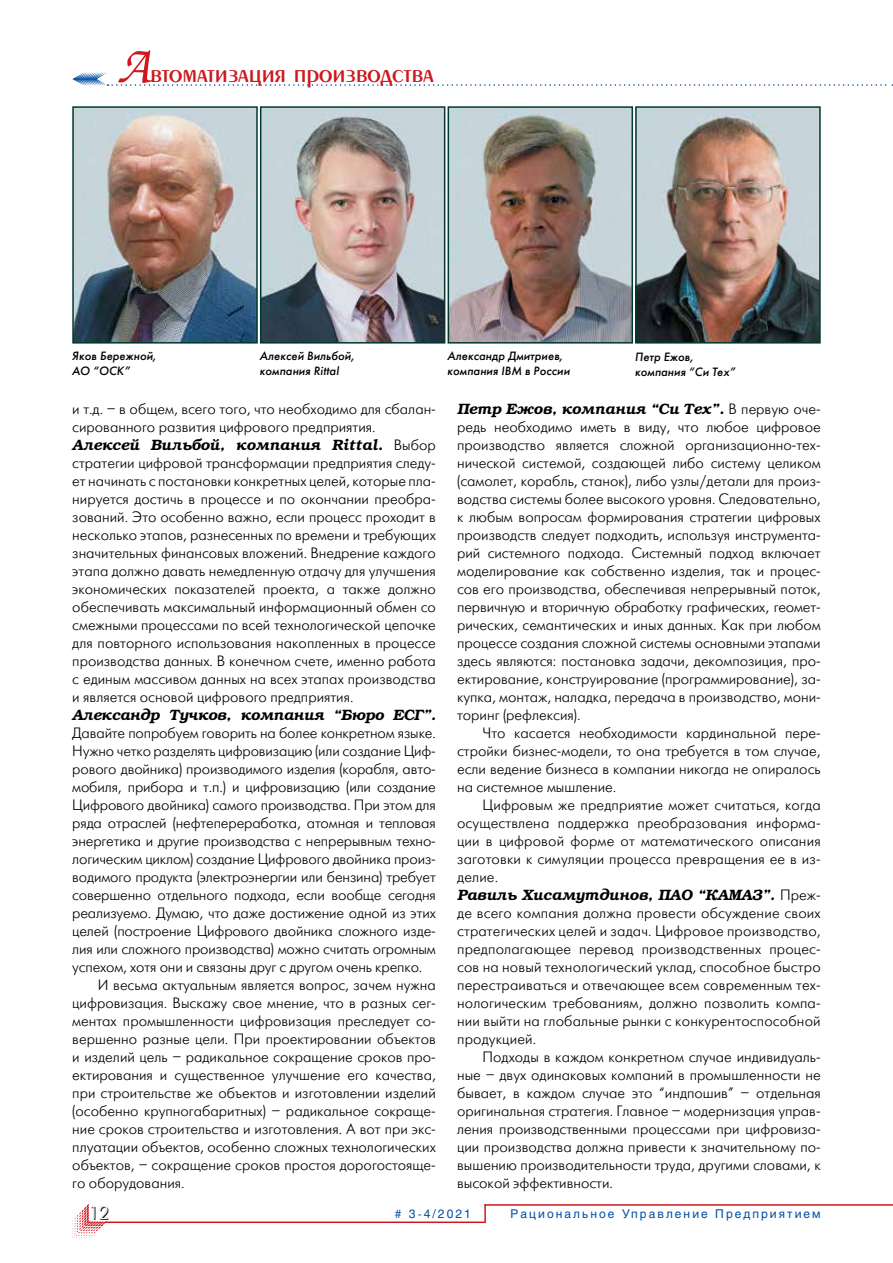
<style>
.page{position:relative;width:893px;height:1263px;background:#fff}
.page>*{position:absolute;margin:0;border:0;box-sizing:border-box;transform-origin:0 0}
.t1{font:27px "Penta Demi";color:#ce171e}
.t2{font:18px "Futuris Shadow C";color:#000}
.t3{font:15px/18px "Futuris Light C";color:#000;text-align:justify}
.t4{font:italic 600 15px "Bookman C";color:#000}
.t5{font:italic 12px/14.4px "Futuris C";letter-spacing:.01em;color:#000}
.t6{font:12px "Helios";letter-spacing:.17em;color:#034ea2}
.s1{font-family:"Zapf Chancery C";font-size:54px}
.s2{font-family:"Futuris Light C";font-weight:400;font-style:normal}
</style>
<div class="page">
<svg style="left:72px;top:1204px;width:34px;height:34px"></svg>
<svg style="left:484px;top:1206px;width:2px;height:15px"></svg>
<hr style="left:105px;top:1221px;width:381px;height:2px;background:#ce171e">
<hr style="left:484px;top:1204px;width:409px;height:2px;background:#ce171e">
<svg style="left:72px;top:72px;width:821px;height:14px"></svg>
<img style="left:263px;top:109px;width:179px;height:232px">
<div style="left:260px;top:106px;width:185px;height:238px;border:2px solid #00382f"></div>
<img style="left:451px;top:109px;width:179px;height:232px">
<div style="left:448px;top:106px;width:185px;height:238px;border:2px solid #00382f"></div>
<img style="left:75px;top:109px;width:180px;height:232px">
<div style="left:72px;top:106px;width:186px;height:238px;border:2px solid #00382f"></div>
<img style="left:638px;top:109px;width:180px;height:232px">
<div style="left:635px;top:106px;width:186px;height:238px;border:2px solid #00382f"></div>
<h1 class="t1" style="left:117px;top:60px;width:319px"><span class="s1">А</span>втоматизация производства</h1>
<p class="t5" style="left:72px;top:349px;width:86px">Яков Бережной,<br>АО “ОСК”</p>
<p class="t5" style="left:260px;top:349px;width:96px">Алексей Вильбой, компания Rittal</p>
<p class="t3" style="left:72px;top:400px;width:365px">и т.д. – в общем, всего того, что необходимо для сбалан&shy;сированного развития цифрового предприятия.</p>
<p class="t4" style="left:72px;top:436px;width:365px">Алексей Вильбой, компания Rittal. <span class="s2">Выбор</span></p>
<p class="t3" style="left:72px;top:454px;width:365px">стратегии цифровой трансформации предприятия следу&shy;ет начинать с постановки конкретных целей, которые пла&shy;нируется достичь в процессе и по окончании преобра&shy;зований. Это особенно важно, если процесс проходит в несколько этапов, разнесенных по времени и требующих значительных финансовых вложений. Внедрение каждого этапа должно давать немедленную отдачу для улучшения экономических показателей проекта, а также должно обеспечивать максимальный информационный обмен со смежными процессами по всей технологической цепочке для повторного использования накопленных в процессе производства данных. В конечном счете, именно работа с единым массивом данных на всех этапах производства и является основой цифрового предприятия.</p>
<p class="t4" style="left:72px;top:706px;width:365px">Александр Тучков, компания “Бюро ЕСГ”.</p>
<p class="t3" style="left:72px;top:724px;width:365px">Давайте попробуем говорить на более конкретном языке.</p>
<p class="t3" style="left:72px;top:742px;width:365px">Нужно четко разделять цифровизацию (или создание Циф-</p>
<p class="t3" style="left:72px;top:760px;width:365px">рового двойника) производимого изделия (корабля, авто-</p>
<p class="t3" style="left:72px;top:778px;width:365px">мобиля, прибора и т.п.) и цифровизацию (или создание</p>
<p class="t3" style="left:72px;top:796px;width:365px">Цифрового двойника) самого производства. При этом для</p>
<p class="t3" style="left:72px;top:814px;width:365px">ряда отраслей (нефтепереработка, атомная и тепловая</p>
<p class="t3" style="left:72px;top:832px;width:365px">энергетика и другие производства с непрерывным техно-</p>
<p class="t3" style="left:72px;top:850px;width:365px">логическим циклом) создание Цифрового двойника произ-</p>
<p class="t3" style="left:72px;top:868px;width:365px">водимого продукта (электроэнергии или бензина) требует</p>
<p class="t3" style="left:72px;top:886px;width:365px">совершенно отдельного подхода, если вообще сегодня</p>
<p class="t3" style="left:72px;top:904px;width:365px">реализуемо. Думаю, что даже достижение одной из этих</p>
<p class="t3" style="left:72px;top:922px;width:365px">целей (построение Цифрового двойника сложного изде-</p>
<p class="t3" style="left:72px;top:940px;width:365px">лия или сложного производства) можно считать огромным</p>
<p class="t3" style="left:72px;top:958px;width:352px">успехом, хотя они и связаны друг с другом очень крепко.</p>
<p class="t3" style="left:98px;top:976px;width:340px">И весьма актуальным является вопрос, зачем нужна</p>
<p class="t3" style="left:72px;top:994px;width:365px">цифровизация. Выскажу свое мнение, что в разных сег-</p>
<p class="t3" style="left:72px;top:1012px;width:365px">ментах промышленности цифровизация преследует со-</p>
<p class="t3" style="left:72px;top:1030px;width:365px">вершенно разные цели. При проектировании объектов</p>
<p class="t3" style="left:72px;top:1048px;width:365px">и изделий цель – радикальное сокращение сроков про-</p>
<p class="t3" style="left:72px;top:1066px;width:365px">ектирования и существенное улучшение его качества,</p>
<p class="t3" style="left:72px;top:1084px;width:365px">при строительстве же объектов и изготовлении изделий</p>
<p class="t3" style="left:72px;top:1102px;width:365px">(особенно крупногабаритных) – радикальное сокраще-</p>
<p class="t3" style="left:72px;top:1120px;width:365px">ние сроков строительства и изготовления. А вот при экс-</p>
<p class="t3" style="left:72px;top:1138px;width:365px">плуатации объектов, особенно сложных технологических</p>
<p class="t3" style="left:72px;top:1156px;width:365px">объектов, – сокращение сроков простоя дорогостояще-</p>
<p class="t3" style="left:72px;top:1174px;width:114px">го оборудования.</p>
<p class="t5" style="left:448px;top:349px;width:124px">Александр Дмитриев, компания IBM в России</p>
<p class="t5" style="left:635px;top:350px;width:102px">Петр Ежов, компания “Си Тех”</p>
<p class="t4" style="left:457px;top:400px;width:365px">Петр Ежов, компания “Си Тех”. <span class="s2">В первую оче-</span></p>
<p class="t3" style="left:457px;top:418px;width:365px">редь необходимо иметь в виду, что любое цифровое производство является сложной организационно-тех&shy;нической системой, создающей либо систему целиком (самолет, корабль, станок), либо узлы/детали для произ&shy;водства системы более высокого уровня. Следовательно, к любым вопросам формирования стратегии цифровых производств следует подходить, используя инструмента&shy;рий системного подхода. Системный подход включает моделирование как собственно изделия, так и процес&shy;сов его производства, обеспечивая непрерывный поток, первичную и вторичную обработку графических, геомет&shy;рических, семантических и иных данных. Как при любом процессе создания сложной системы основными этапами здесь являются: постановка задачи, декомпозиция, про&shy;ектирование, конструирование (программирование), за&shy;купка, монтаж, наладка, передача в производство, мони&shy;торинг (рефлексия).</p>
<p class="t3" style="left:457px;top:724px;width:365px;text-indent:26px">Что касается необходимости кардинальной пере&shy;стройки бизнес-модели, то она требуется в том случае, если ведение бизнеса в компании никогда не опиралось на системное мышление.</p>
<p class="t3" style="left:457px;top:796px;width:365px;text-indent:26px">Цифровым же предприятие может считаться, когда осуществлена поддержка преобразования информа&shy;ции в цифровой форме от математического описания заготовки к симуляции процесса превращения ее в из&shy;делие.</p>
<p class="t4" style="left:457px;top:886px;width:365px">Равиль Хисамутдинов, ПАО “КАМАЗ”. <span class="s2">Преж-</span></p>
<p class="t3" style="left:457px;top:904px;width:365px">де всего компания должна провести обсуждение своих стратегических целей и задач. Цифровое производство, предполагающее перевод производственных процес&shy;сов на новый технологический уклад, способное быстро перестраиваться и отвечающее всем современным тех&shy;нологическим требованиям, должно позволить компа&shy;нии выйти на глобальные рынки с конкурентоспособной продукцией.</p>
<p class="t3" style="left:457px;top:1048px;width:365px;text-indent:26px">Подходы в каждом конкретном случае индивидуаль&shy;ные – двух одинаковых компаний в промышленности не бывает, в каждом случае это “индпошив” – отдельная оригинальная стратегия. Главное – модернизация управ&shy;ления производственными процессами при цифровиза&shy;ции производства должна привести к значительному по&shy;вышению производительности труда, другими словами, к высокой эффективности.</p>
<p class="t2" style="left:89px;top:1204px;width:21px">12</p>
<p class="t6" style="left:395px;top:1207px;width:78px"># 3-4/2021</p>
<p class="t6" style="left:510px;top:1207px;width:312px">Рациональное Управление Предприятием</p>
</div>
